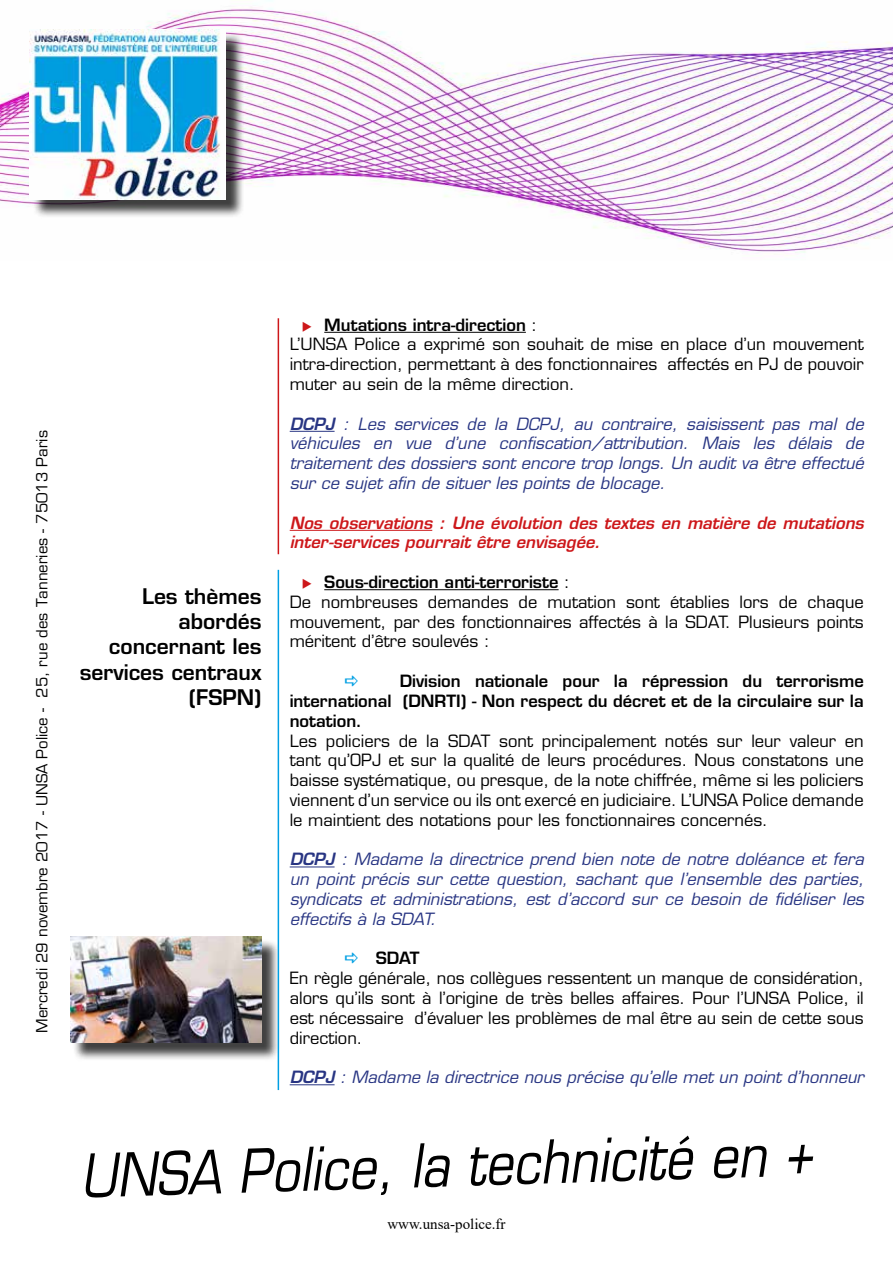
<style>
.page{position:relative;width:893px;height:1263px;background:#fff}
.page>*{position:absolute;margin:0;border:0;box-sizing:border-box;transform-origin:0 0}
.t1{font:italic 58.5px "Eurostile LT Std";color:#000;scale:.85 1}
.t2{font:600 21px/25.2px "Eurostile LT Std";color:#000;text-align:right}
.t3{font:16.5px/19.8px "Eurostile LT Std";color:#000}
.t4{font:italic 16.5px/19.8px "Eurostile LT Std";color:#283583;text-align:justify}
.t5{font:600 16.5px/19.8px "Eurostile LT Std";color:#000;text-align:justify}
.t6{font:italic 600 16.5px/19.8px "Eurostile LT Std";color:#cd171a}
.t7{font:15px "Eurostile LT Std";color:#000}
.t8{font:15px "Times New Roman";color:#000}
.s1{color:#cd171a}
.s2{font-weight:600}
</style>
<div class="page">
<img style="left:0;top:0;width:893px;height:253px">
<hr style="left:324px;top:332px;width:202px;height:1px;background:#000">
<hr style="left:290px;top:431px;width:45px;height:1px;background:#283583">
<hr style="left:290px;top:530px;width:142px;height:1px;background:#cd171a">
<hr style="left:324px;top:589px;width:235px;height:1px;background:#000">
<hr style="left:290px;top:866px;width:45px;height:1px;background:#283583">
<hr style="left:290px;top:1084px;width:45px;height:1px;background:#283583">
<hr style="left:278px;top:318px;width:1px;height:236px;background:#cd171a">
<div style="left:32px;top:32px;width:212px;height:186px;background:#000;opacity:.75"></div>
<img style="left:30px;top:30px;width:196px;height:170px">
<div style="left:72px;top:939px;width:208px;height:122px;background:#000;opacity:.75"></div>
<img style="left:70px;top:936px;width:192px;height:107px">
<hr style="left:278px;top:570px;width:1px;height:520px;background:#009fe3">
<p class="t7" style="left:33px;top:1033px;width:604px;rotate:-90deg">Mercredi 29 novembre 2017 - UNSA Police - 25, rue des Tanneries - 75013 Paris</p>
<p class="t2" style="left:80px;top:584px;width:183px">Les thèmes abordés concernant les services centraux (FSPN)</p>
<p class="t3" style="left:290px;top:315px;width:576px;text-indent:12px"><span class="s1">◆</span> <span class="s2">Mutations intra-direction</span> :<br>L’UNSA Police a exprimé son souhait de mise en place d’un mouvement intra-direction, permettant à des fonctionnaires affectés en PJ de pouvoir muter au sein de la même direction.</p>
<p class="t4" style="left:290px;top:414px;width:576px"><span class="s2">DCPJ</span> : Les services de la DCPJ, au contraire, saisissent pas mal de véhicules en vue d’une confiscation/attribution. Mais les délais de traitement des dossiers sont encore trop longs. Un audit va être effectué sur ce sujet afin de situer les points de blocage.</p>
<p class="t6" style="left:290px;top:513px;width:576px">Nos observations : Une évolution des textes en matière de mutations inter-services pourrait être envisagée.</p>
<p class="t3" style="left:290px;top:572px;width:576px;text-indent:12px"><span class="s1">◆</span> <span class="s2">Sous-direction anti-terroriste</span> :<br>De nombreuses demandes de mutation sont établies lors de chaque mouvement, par des fonctionnaires affectés à la SDAT. Plusieurs points méritent d’être soulevés :</p>
<p class="t5" style="left:290px;top:671px;width:576px;text-indent:110px">Division nationale pour la répression du terrorisme international (DNRTI) - Non respect du décret et de la circulaire sur la notation.</p>
<p class="t3" style="left:290px;top:731px;width:576px;text-align:justify">Les policiers de la SDAT sont principalement notés sur leur valeur en tant qu’OPJ et sur la qualité de leurs procédures. Nous constatons une baisse systématique, ou presque, de la note chiffrée, même si les policiers viennent d’un service ou ils ont exercé en judiciaire. L’UNSA Police demande le maintient des notations pour les fonctionnaires concernés.</p>
<p class="t4" style="left:290px;top:850px;width:576px"><span class="s2">DCPJ</span> : Madame la directrice prend bien note de notre doléance et fera un point précis sur cette question, sachant que l’ensemble des parties, syndicats et administrations, est d’accord sur ce besoin de fidéliser les effectifs à la SDAT.</p>
<p class="t5" style="left:376px;top:948px;width:45px">SDAT</p>
<p class="t3" style="left:290px;top:968px;width:576px;text-align:justify">En règle générale, nos collègues ressentent un manque de considération, alors qu’ils sont à l’origine de très belles affaires. Pour l’UNSA Police, il est nécessaire d’évaluer les problèmes de mal être au sein de cette sous direction.</p>
<p class="t4" style="left:290px;top:1068px;width:575px"><span class="s2">DCPJ</span> : Madame la directrice nous précise qu’elle met un point d’honneur</p>
<h1 class="t1" style="left:79px;top:1142px;width:863px;rotate:-2deg">UNSA Police, la technicité en +</h1>
<p class="t8" style="left:387px;top:1213px;width:120px">www.unsa-police.fr</p>
</div>
